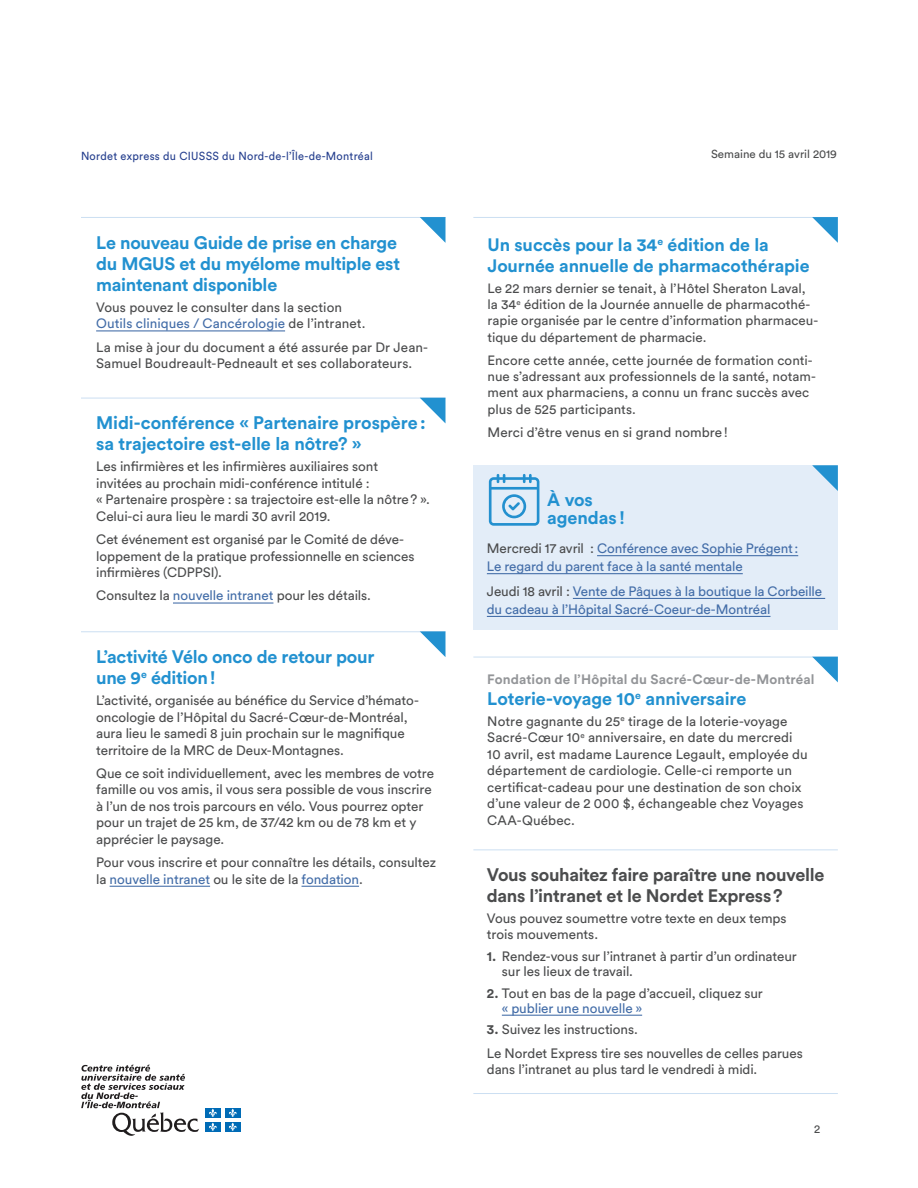
<style>
.page{position:relative;width:918px;height:1188px;background:#fff}
.page>*{position:absolute;margin:0;border:0;box-sizing:border-box;transform-origin:0 0}
.t1{font:700 18px/21px "Circular Std";letter-spacing:-.01em;color:#2291d0}
.t2{font:700 18px/21px "Circular Std";letter-spacing:-.015em;color:#4b4c4d}
.t3{font:700 17.85px/20.9px "Circular Std";letter-spacing:-.005em;color:#2291d0}
.t4{font:13.5px/16.5px "Circular Std";letter-spacing:-.005em;color:#4b4c4d}
.t5{font:13.5px/18px "Circular Std";letter-spacing:-.01em;color:#436da8}
.t6{font:700 13.5px "Circular Std";letter-spacing:.005em;color:#939598}
.t7{font:13.35px/16.4px "Circular Std";letter-spacing:.005em;color:#4b4c4d}
.t8{font:11.55px "Circular Std";letter-spacing:.025em;color:#253f8e;scale:.95 1}
.t9{font:11.55px "Circular Std";color:#4b4c4d}
.s1{color:#436da8}
.s2{color:#4b4c4d}
.s3{font-weight:700}
</style>
<div class="page">
<svg style="left:81px;top:1065px;width:118px;height:71px"></svg>
<div style="left:205px;top:1108px;width:16px;height:10px;background:#006bb6"></div>
<svg style="left:209px;top:1109px;width:8px;height:8px"></svg>
<div style="left:225px;top:1108px;width:15px;height:10px;background:#006bb6"></div>
<svg style="left:229px;top:1109px;width:8px;height:8px"></svg>
<div style="left:205px;top:1122px;width:16px;height:10px;background:#006bb6"></div>
<svg style="left:209px;top:1123px;width:8px;height:8px"></svg>
<div style="left:225px;top:1122px;width:15px;height:10px;background:#006bb6"></div>
<svg style="left:229px;top:1123px;width:8px;height:8px"></svg>
<hr style="left:81px;top:631px;width:365px;height:1px;background:#97bee5">
<svg style="left:420px;top:631px;width:25px;height:26px"></svg>
<hr style="left:110px;top:886px;width:100px;height:1px;background:#436da8">
<hr style="left:302px;top:886px;width:57px;height:1px;background:#436da8">
<hr style="left:502px;top:1015px;width:140px;height:1px;background:#436da8">
<hr style="left:473px;top:850px;width:365px;height:1px;background:#97bee5">
<hr style="left:473px;top:1093px;width:365px;height:1px;background:#97bee5">
<hr style="left:473px;top:657px;width:365px;height:1px;background:#97bee5">
<svg style="left:812px;top:657px;width:26px;height:25px"></svg>
<hr style="left:81px;top:398px;width:365px;height:1px;background:#97bee5">
<svg style="left:421px;top:398px;width:24px;height:25px"></svg>
<hr style="left:173px;top:602px;width:100px;height:2px;background:#436da8">
<div style="left:473px;top:465px;width:365px;height:164px;background:#e3edf8"></div>
<hr style="left:597px;top:555px;width:201px;height:1px;background:#436da8">
<hr style="left:487px;top:573px;width:256px;height:1px;background:#436da8">
<hr style="left:573px;top:598px;width:252px;height:1px;background:#436da8">
<hr style="left:487px;top:616px;width:283px;height:1px;background:#436da8">
<svg style="left:489px;top:474px;width:50px;height:52px"></svg>
<svg style="left:812px;top:465px;width:26px;height:26px"></svg>
<hr style="left:81px;top:217px;width:365px;height:1px;background:#97bee5">
<svg style="left:420px;top:217px;width:25px;height:26px"></svg>
<hr style="left:96px;top:330px;width:189px;height:1px;background:#436da8">
<hr style="left:473px;top:217px;width:365px;height:1px;background:#97bee5">
<svg style="left:813px;top:217px;width:25px;height:26px"></svg>
<p class="t8" style="left:81px;top:149px;width:309px">Nordet express du CIUSSS du Nord-de-l’Île-de-Montréal</p>
<p class="t9" style="left:711px;top:147px;width:127px">Semaine du 15 avril 2019</p>
<h1 class="t1" style="left:96px;top:232px;width:306px">Le nouveau Guide de prise en charge du MGUS et du myélome multiple est maintenant disponible</h1>
<p class="t4" style="left:96px;top:299px;width:271px">Vous pouvez le consulter dans la section<br><span class="s1">Outils cliniques / Cancérologie</span> de l’intranet.</p>
<p class="t4" style="left:96px;top:338px;width:333px">La mise à jour du document a été assurée par Dr Jean-<br>Samuel Boudreault-Pedneault et ses collaborateurs.</p>
<h1 class="t1" style="left:96px;top:412px;width:331px">Midi-conférence « Partenaire prospère: sa trajectoire est-elle la nôtre? »</h1>
<p class="t4" style="left:96px;top:458px;width:335px">Les infirmières et les infirmières auxiliaires sont<br>invitées au prochain midi-conférence intitulé :<br>« Partenaire prospère : sa trajectoire est-elle la nôtre? ».<br>Celui-ci aura lieu le mardi 30 avril 2019.</p>
<p class="t4" style="left:96px;top:531px;width:320px">Cet événement est organisé par le Comité de déve&shy;loppement de la pratique professionnelle en sciences infirmières (CDPPSI).</p>
<p class="t4" style="left:96px;top:587px;width:276px">Consultez la <span class="s1">nouvelle intranet</span> pour les détails.</p>
<h2 class="t3" style="left:487px;top:234px;width:324px">Un succès pour la 34<sup>e</sup> édition de la<br>Journée annuelle de pharmacothérapie</h2>
<p class="t7" style="left:487px;top:280px;width:332px">Le 22 mars dernier se tenait, à l’Hôtel Sheraton Laval, la 34<sup>e</sup> édition de la Journée annuelle de pharmacothé&shy;rapie organisée par le centre d’information pharmaceu&shy;tique du département de pharmacie.</p>
<p class="t7" style="left:487px;top:352px;width:330px">Encore cette année, cette journée de formation conti&shy;nue s’adressant aux professionnels de la santé, notam&shy;ment aux pharmaciens, a connu un franc succès avec plus de 525 participants.</p>
<p class="t4" style="left:487px;top:424px;width:242px">Merci d’être venus en si grand nombre!</p>
<h1 class="t1" style="left:547px;top:490px;width:79px;line-height:18px">À vos agendas !</h1>
<p class="t5" style="left:487px;top:539px;width:313px"><span class="s2">Mercredi 17 avril :</span> Conférence avec Sophie Prégent:<br>Le regard du parent face à la santé mentale</p>
<p class="t5" style="left:487px;top:582px;width:337px"><span class="s2">Jeudi 18 avril :</span> Vente de Pâques à la boutique la Corbeille du cadeau à l’Hôpital Sacré-Coeur-de-Montréal</p>
<h1 class="t1" style="left:96px;top:646px;width:280px">L’activité Vélo onco de retour pour une 9<sup>e</sup> édition!</h1>
<p class="t4" style="left:96px;top:692px;width:324px">L’activité, organisée au bénéfice du Service d’hémato&shy;oncologie de l’Hôpital du Sacré-Cœur-de-Montréal, aura lieu le samedi 8 juin prochain sur le magnifique territoire de la MRC de Deux-Montagnes.</p>
<p class="t4" style="left:96px;top:765px;width:339px">Que ce soit individuellement, avec les membres de votre famille ou vos amis, il vous sera possible de vous inscrire à l’un de nos trois parcours en vélo. Vous pourrez opter pour un trajet de 25 km, de 37/42 km ou de 78 km et y apprécier le paysage.</p>
<p class="t4" style="left:96px;top:854px;width:341px">Pour vous inscrire et pour connaître les détails, consultez la <span class="s1">nouvelle intranet</span> ou le site de la <span class="s1">fondation</span>.</p>
<h1 class="t2" style="left:487px;top:863px;width:339px">Vous souhaitez faire paraître une nouvelle dans l’intranet et le Nordet Express?</h1>
<p class="t4" style="left:487px;top:909px;width:301px">Vous pouvez soumettre votre texte en deux temps trois mouvements.</p>
<p class="t4" style="left:502px;top:948px;width:297px;line-height:15px;text-indent:-15px"><span class="s3">1.</span> Rendez-vous sur l’intranet à partir d’un ordinateur sur les lieux de travail.</p>
<p class="t4" style="left:502px;top:985px;width:263px;line-height:15px;text-indent:-15px"><span class="s3">2.</span> Tout en bas de la page d’accueil, cliquez sur <span class="s1">« publier une nouvelle »</span></p>
<p class="t4" style="left:487px;top:1018px;width:318px;line-height:23.2px"><span class="s3">3.</span> Suivez les instructions.<br>Le Nordet Express tire ses nouvelles de celles parues</p>
<p class="t4" style="left:487px;top:1061px;width:272px">dans l’intranet au plus tard le vendredi à midi.</p>
<p class="t6" style="left:487px;top:670px;width:329px">Fondation de l’Hôpital du Sacré-Cœur-de-Montréal</p>
<h1 class="t1" style="left:487px;top:688px;width:261px">Loterie-voyage 10<sup>e</sup> anniversaire</h1>
<p class="t4" style="left:487px;top:713px;width:322px">Notre gagnante du 25<sup>e</sup> tirage de la loterie-voyage Sacré-Cœur 10<sup>e</sup> anniversaire, en date du mercredi 10 avril, est madame Laurence Legault, employée du département de cardiologie. Celle-ci remporte un certificat-cadeau pour une destination de son choix d’une valeur de 2 000 $, échangeable chez Voyages CAA-Québec.</p>
<p class="t9" style="left:814px;top:1122px;width:8px">2</p>
</div>
